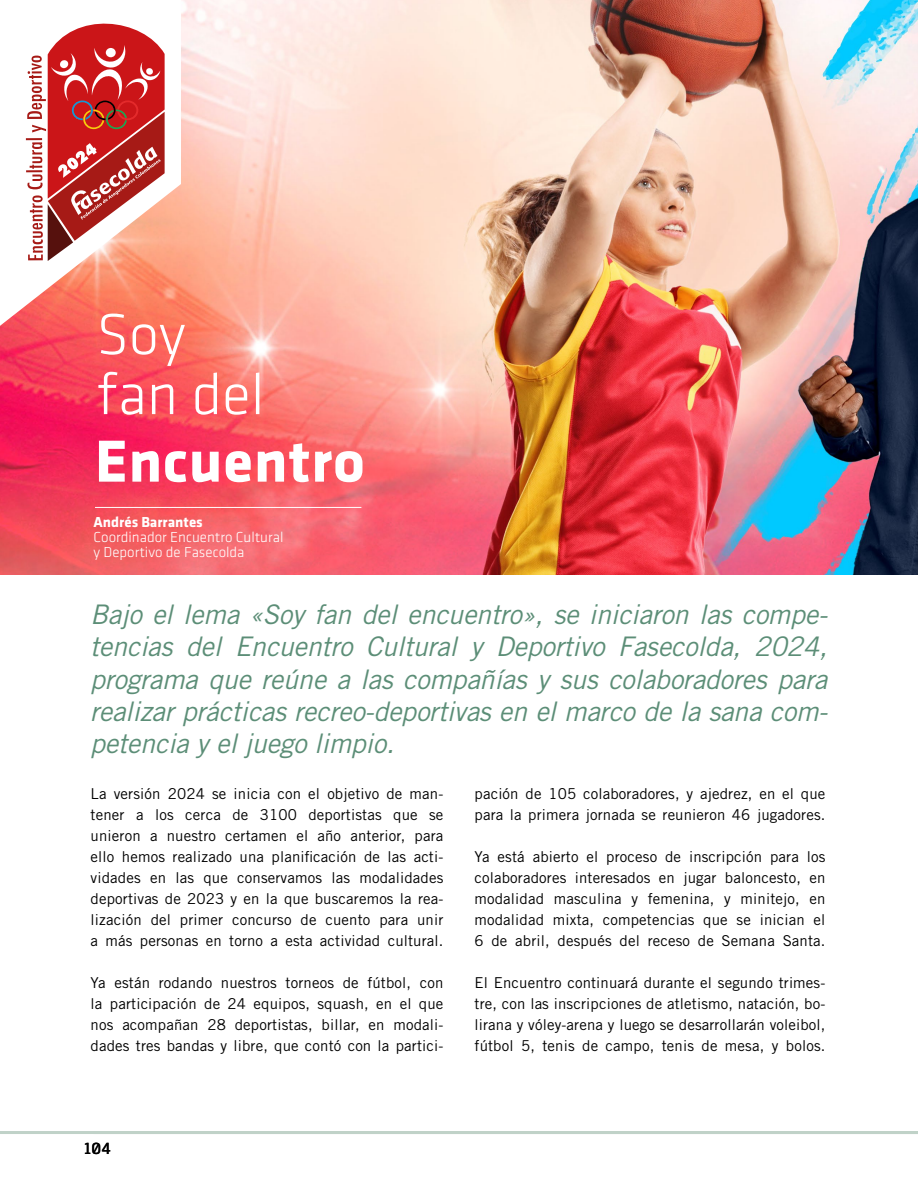
<style>
.page{position:relative;width:918px;height:1188px;background:#fff}
.page>*{position:absolute;margin:0;border:0;box-sizing:border-box;transform-origin:0 0}
.t1{font:700 61.5px "Klavika";letter-spacing:.01em;color:#fff}
.t2{font:300 60px/60px "Klavika";color:#fff}
.t3{font:italic 27px/32.4px "Trade Gothic LT Std";letter-spacing:-.01em;color:#5c8e77;text-align:justify}
.t4{font:15px/21px "Trade Gothic LT Std";letter-spacing:.01em;color:#000;text-align:justify}
.t5{font:15px/15px "Klavika Light TF";color:#fff}
.t6{font:700 15px "Klavika";color:#fff}
.t7{font:15px "Collator";color:#000}
</style>
<div class="page">
<hr style="left:0;top:1131px;width:918px;height:3px;background:#c0d2c8">
<img style="left:0;top:0;width:918px;height:574px">
<svg style="left:0;top:0;width:181px;height:326px"></svg>
<svg style="left:26px;top:9px;width:139px;height:252px"></svg>
<hr style="left:95px;top:507px;width:266px;height:1px;background:#fff">
<h2 class="t2" style="left:96px;top:305px;width:170px">Soy fan del</h2>
<h1 class="t1" style="left:95px;top:427px;width:271px">Encuentro</h1>
<p class="t6" style="left:94px;top:514px;width:111px">Andrés Barrantes</p>
<p class="t5" style="left:94px;top:530px;width:191px">Coordinador Encuentro Cultural y Deportivo de Fasecolda</p>
<p class="t3" style="left:90px;top:599px;width:739px">Bajo el lema «Soy fan del encuentro», se iniciaron las compe&shy;tencias del Encuentro Cultural y Deportivo Fasecolda, 2024, programa que reúne a las compañías y sus colaboradores para realizar prácticas recreo-deportivas en el marco de la sana com&shy;petencia y el juego limpio.</p>
<p class="t4" style="left:91px;top:783px;width:354px">La versión 2024 se inicia con el objetivo de man&shy;tener a los cerca de 3100 deportistas que se unieron a nuestro certamen el año anterior, para ello hemos realizado una planificación de las acti&shy;vidades en las que conservamos las modalidades deportivas de 2023 y en la que buscaremos la rea&shy;lización del primer concurso de cuento para unir a más personas en torno a esta actividad cultural.</p>
<p class="t4" style="left:91px;top:972px;width:354px">Ya están rodando nuestros torneos de fútbol, con la participación de 24 equipos, squash, en el que nos acompañan 28 deportistas, billar, en modali&shy;dades tres bandas y libre, que contó con la partici-</p>
<p class="t4" style="left:475px;top:783px;width:352px">pación de 105 colaboradores, y ajedrez, en el que para la primera jornada se reunieron 46 jugadores.</p>
<p class="t4" style="left:475px;top:846px;width:352px">Ya está abierto el proceso de inscripción para los colaboradores interesados en jugar baloncesto, en modalidad masculina y femenina, y minitejo, en modalidad mixta, competencias que se inician el 6 de abril, después del receso de Semana Santa.</p>
<p class="t4" style="left:475px;top:972px;width:352px">El Encuentro continuará durante el segundo trimes&shy;tre, con las inscripciones de atletismo, natación, bo&shy;lirana y vóley-arena y luego se desarrollarán voleibol, fútbol 5, tenis de campo, tenis de mesa, y bolos.</p>
<p class="t7" style="left:84px;top:1140px;width:28px">104</p>
</div>
